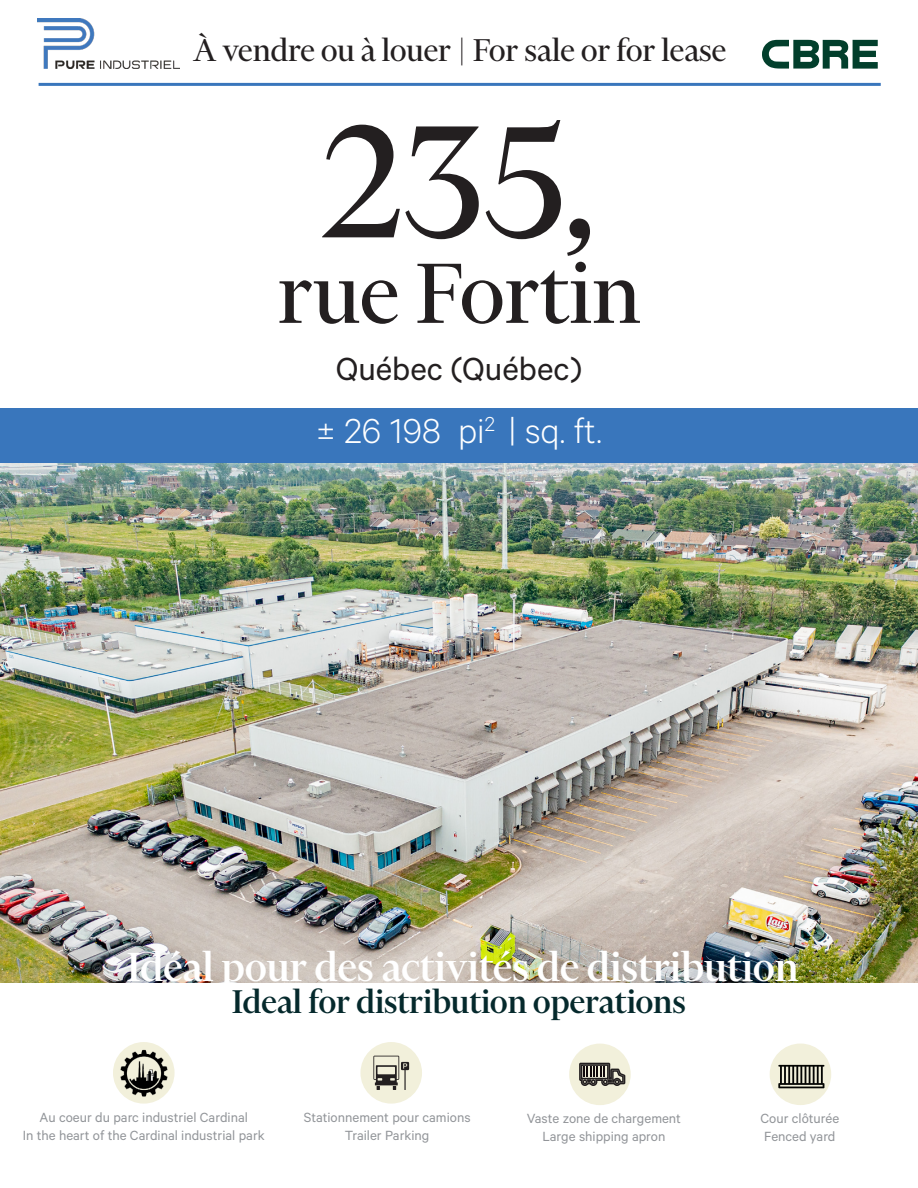
<style>
.page{position:relative;width:918px;height:1188px;background:#fff}
.page>*{position:absolute;margin:0;border:0;box-sizing:border-box;transform-origin:0 0}
.Heading_Large{font:183px "Financier Display";color:#231f20}
.Heading_Large-2{font:97.5px "Financier Display";color:#231f20}
.Heading_Large-3{font:500 46.5px "Financier Display";color:#fff}
.t1{font:300 39px "Calibre";color:#fff}
.Heading_Large-4{font:500 37.5px "Financier Display";color:#05292c}
.t2{font:36px "Financier Display";color:#231f20}
.Heading_Large-5{font:36px "Calibre";color:#231f20}
.t3{font:15px "Calibre";color:#929599}
</style>
<div class="page">
<img style="left:0;top:462px;width:918px;height:521px">
<svg style="left:762px;top:40px;width:116px;height:29px"></svg>
<hr style="left:39px;top:83px;width:842px;height:3px;background:#3976bc">
<div style="left:0;top:408px;width:918px;height:54px;background:#3976bc"></div>
<img style="left:37px;top:18px;width:142px;height:50px">
<div style="left:360px;top:1042px;width:62px;height:62px;background:#f2f0db;border-radius:50%"></div>
<svg style="left:373px;top:1056px;width:36px;height:34px"></svg>
<div style="left:569px;top:1044px;width:62px;height:61px;background:#f2f0db;border-radius:50%"></div>
<svg style="left:579px;top:1062px;width:47px;height:24px"></svg>
<img style="left:113px;top:1042px;width:62px;height:59px">
<div style="left:770px;top:1044px;width:61px;height:61px;background:#f2f0db;border-radius:50%"></div>
<svg style="left:778px;top:1065px;width:46px;height:23px"></svg>
<p class="t2" style="left:193px;top:32px;width:535px">À vendre ou à louer | For sale or for lease</p>
<p class="Heading_Large" style="left:322px;top:87px;width:276px">235,</p>
<p class="Heading_Large-2" style="left:278px;top:243px;width:364px">rue Fortin</p>
<p class="Heading_Large-5" style="left:336px;top:348px;width:248px">Québec (Québec)</p>
<p class="t1" style="left:316px;top:409px;width:288px">± 26 198 pi<sup>2</sup> | sq. ft.</p>
<p class="Heading_Large-3" style="left:127px;top:942px;width:673px">Idéal pour des activités de distribution</p>
<p class="Heading_Large-4" style="left:232px;top:982px;width:455px">Ideal for distribution operations</p>
<p class="t3" style="left:40px;top:1109px;width:210px">Au coeur du parc industriel Cardinal</p>
<p class="t3" style="left:23px;top:1127px;width:244px">In the heart of the Cardinal industrial park</p>
<p class="t3" style="left:304px;top:1109px;width:168px">Stationnement pour camions</p>
<p class="t3" style="left:345px;top:1127px;width:86px">Trailer Parking</p>
<p class="t3" style="left:527px;top:1109px;width:156px">Vaste zone de chargement</p>
<p class="t3" style="left:542px;top:1127px;width:125px">Large shipping apron</p>
<p class="t3" style="left:760px;top:1109px;width:80px">Cour clôturée</p>
<p class="t3" style="left:764px;top:1127px;width:73px">Fenced yard</p>
</div>
